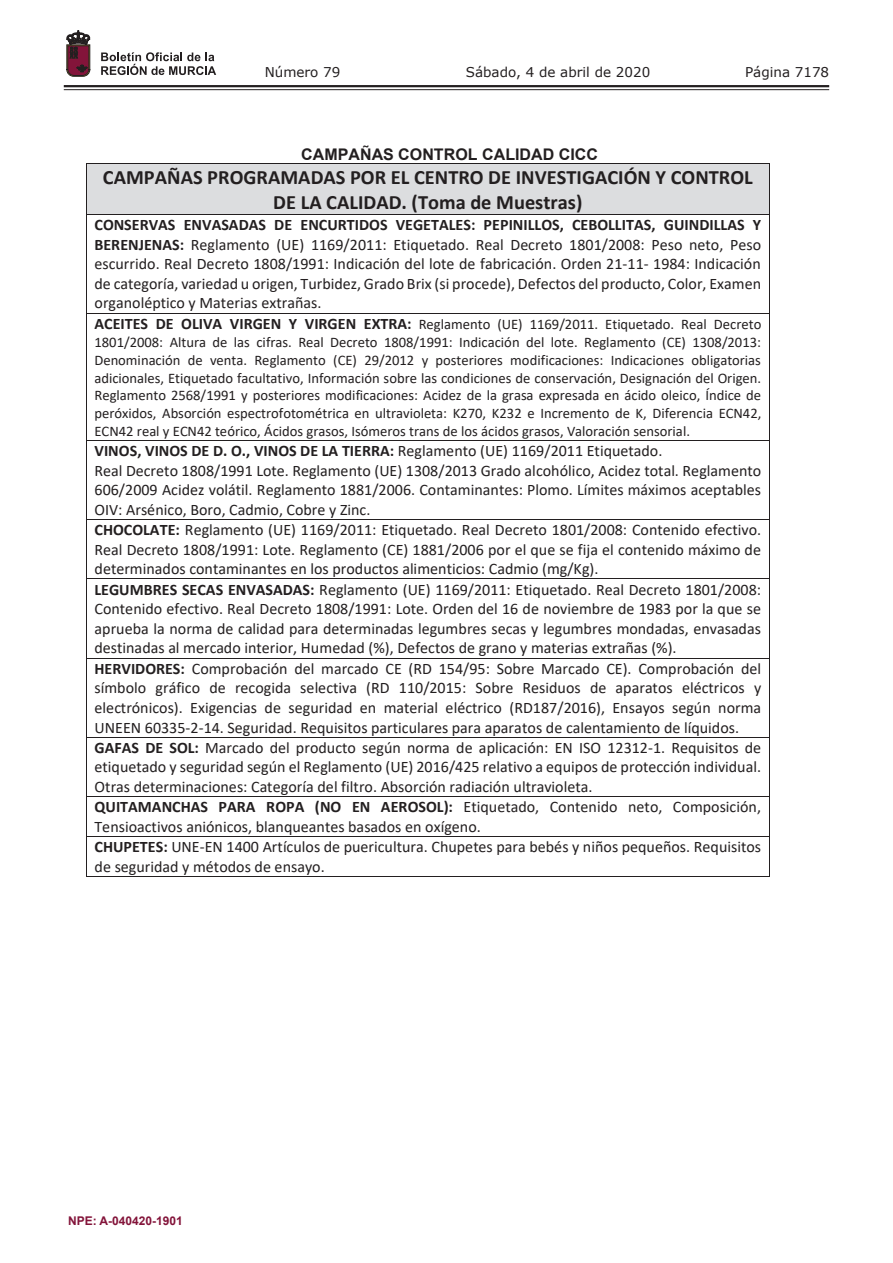
<style>
.page{position:relative;width:893px;height:1263px;background:#fff}
.page>*{position:absolute;margin:0;border:0;box-sizing:border-box;transform-origin:0 0}
.t1{font:700 20.4px/24.9px "Calibri";color:#231f20;text-align:center}
.t2{font:16.05px/19.8px "Calibri";color:#231f20;text-align:justify}
.t3{font:700 16.05px "Arial";color:#231f20}
.t4{font:14.55px/17.9px "Calibri";color:#231f20;text-align:justify}
.t5{font:13.5px "Verdana";color:#231f20}
.t6{font:700 12px "Arial";color:#83143a}
.s1{font-weight:700}
.s2{font-weight:700;font-size:16.05px}
</style>
<div class="page">
<hr style="left:64px;top:85px;width:765px;height:2px;background:#231f20">
<hr style="left:64px;top:89px;width:765px;height:1px;background:#231f20">
<svg style="left:101px;top:52px;width:115px;height:23px"></svg>
<svg style="left:67px;top:31px;width:23px;height:45px"></svg>
<div style="left:87px;top:164px;width:682px;height:50px;background:#dcdddf"></div>
<hr style="left:86px;top:164px;width:683px;height:1px;background:#231f20">
<hr style="left:86px;top:164px;width:1px;height:50px;background:#231f20">
<hr style="left:769px;top:164px;width:1px;height:50px;background:#231f20">
<hr style="left:86px;top:214px;width:683px;height:1px;background:#231f20">
<hr style="left:86px;top:215px;width:1px;height:98px;background:#231f20">
<hr style="left:769px;top:215px;width:1px;height:98px;background:#231f20">
<hr style="left:86px;top:313px;width:683px;height:1px;background:#231f20">
<hr style="left:86px;top:313px;width:1px;height:127px;background:#231f20">
<hr style="left:769px;top:313px;width:1px;height:127px;background:#231f20">
<hr style="left:86px;top:440px;width:683px;height:1px;background:#231f20">
<hr style="left:86px;top:441px;width:1px;height:78px;background:#231f20">
<hr style="left:769px;top:441px;width:1px;height:78px;background:#231f20">
<hr style="left:86px;top:519px;width:683px;height:1px;background:#231f20">
<hr style="left:86px;top:520px;width:1px;height:59px;background:#231f20">
<hr style="left:769px;top:520px;width:1px;height:59px;background:#231f20">
<hr style="left:86px;top:579px;width:683px;height:1px;background:#231f20">
<hr style="left:86px;top:579px;width:1px;height:79px;background:#231f20">
<hr style="left:769px;top:579px;width:1px;height:79px;background:#231f20">
<hr style="left:86px;top:658px;width:683px;height:1px;background:#231f20">
<hr style="left:86px;top:658px;width:1px;height:79px;background:#231f20">
<hr style="left:769px;top:658px;width:1px;height:79px;background:#231f20">
<hr style="left:86px;top:737px;width:683px;height:1px;background:#231f20">
<hr style="left:86px;top:737px;width:1px;height:59px;background:#231f20">
<hr style="left:769px;top:737px;width:1px;height:59px;background:#231f20">
<hr style="left:86px;top:796px;width:683px;height:1px;background:#231f20">
<hr style="left:86px;top:797px;width:1px;height:39px;background:#231f20">
<hr style="left:769px;top:797px;width:1px;height:39px;background:#231f20">
<hr style="left:86px;top:836px;width:683px;height:1px;background:#231f20">
<hr style="left:86px;top:837px;width:1px;height:40px;background:#231f20">
<hr style="left:86px;top:876px;width:683px;height:1px;background:#231f20">
<hr style="left:769px;top:837px;width:1px;height:40px;background:#231f20">
<p class="t5" style="left:265px;top:62px;width:77px">Número 79</p>
<p class="t5" style="left:466px;top:62px;width:186px">Sábado, 4 de abril de 2020</p>
<p class="t5" style="left:745px;top:62px;width:86px">Página 7178</p>
<p class="t3" style="left:301px;top:143px;width:298px">CAMPAÑAS CONTROL CALIDAD CICC</p>
<p class="t1" style="left:103px;top:164px;width:652px">CAMPAÑAS PROGRAMADAS POR EL CENTRO DE INVESTIGACIÓN Y CONTROL<br>DE LA CALIDAD. (Toma de Muestras)</p>
<p class="t2" style="left:95px;top:215px;width:668px"><span class="s1">CONSERVAS ENVASADAS DE ENCURTIDOS VEGETALES: PEPINILLOS, CEBOLLITAS, GUINDILLAS Y BERENJENAS:</span> Reglamento (UE) 1169/2011: Etiquetado. Real Decreto 1801/2008: Peso neto, Peso escurrido. Real Decreto 1808/1991: Indicación del lote de fabricación. Orden 21‐11‐ 1984: Indicación de categoría, variedad u origen, Turbidez, Grado Brix (si procede), Defectos del producto, Color, Examen organoléptico y Materias extrañas.</p>
<p class="t4" style="left:95px;top:315px;width:668px"><span class="s2">ACEITES DE OLIVA VIRGEN Y VIRGEN EXTRA:</span> Reglamento (UE) 1169/2011. Etiquetado. Real Decreto 1801/2008: Altura de las cifras. Real Decreto 1808/1991: Indicación del lote. Reglamento (CE) 1308/2013:<br>Denominación de venta. Reglamento (CE) 29/2012 y posteriores modificaciones: Indicaciones obligatorias adicionales, Etiquetado facultativo, Información sobre las condiciones de conservación, Designación del Origen.<br>Reglamento 2568/1991 y posteriores modificaciones: Acidez de la grasa expresada en ácido oleico, Índice de peróxidos, Absorción espectrofotométrica en ultravioleta: K270, K232 e Incremento de K, Diferencia ECN42, ECN42 real y ECN42 teórico, Ácidos grasos, Isómeros trans de los ácidos grasos, Valoración sensorial.</p>
<p class="t2" style="left:95px;top:440px;width:668px;text-align:left"><span class="s1">VINOS, VINOS DE D. O., VINOS DE LA TIERRA:</span> Reglamento (UE) 1169/2011 Etiquetado.<br>Real Decreto 1808/1991 Lote. Reglamento (UE) 1308/2013 Grado alcohólico, Acidez total. Reglamento 606/2009 Acidez volátil. Reglamento 1881/2006. Contaminantes: Plomo. Límites máximos aceptables OIV: Arsénico, Boro, Cadmio, Cobre y Zinc.<br><span class="s1">CHOCOLATE:</span> Reglamento (UE) 1169/2011: Etiquetado. Real Decreto 1801/2008: Contenido efectivo.<br>Real Decreto 1808/1991: Lote. Reglamento (CE) 1881/2006 por el que se fija el contenido máximo de determinados contaminantes en los productos alimenticios: Cadmio (mg/Kg).<br><span class="s1">LEGUMBRES SECAS ENVASADAS:</span> Reglamento (UE) 1169/2011: Etiquetado. Real Decreto 1801/2008:<br>Contenido efectivo. Real Decreto 1808/1991: Lote. Orden del 16 de noviembre de 1983 por la que se aprueba la norma de calidad para determinadas legumbres secas y legumbres mondadas, envasadas destinadas al mercado interior, Humedad (%), Defectos de grano y materias extrañas (%).<br><span class="s1">HERVIDORES:</span> Comprobación del marcado CE (RD 154/95: Sobre Marcado CE). Comprobación del símbolo gráfico de recogida selectiva (RD 110/2015: Sobre Residuos de aparatos eléctricos y electrónicos). Exigencias de seguridad en material eléctrico (RD187/2016), Ensayos según norma UNEEN 60335‐2‐14. Seguridad. Requisitos particulares para aparatos de calentamiento de líquidos.<br><span class="s1">GAFAS DE SOL:</span> Marcado del producto según norma de aplicación: EN ISO 12312‐1. Requisitos de etiquetado y seguridad según el Reglamento (UE) 2016/425 relativo a equipos de protección individual.<br>Otras determinaciones: Categoría del filtro. Absorción radiación ultravioleta.<br><span class="s1">QUITAMANCHAS PARA ROPA (NO EN AEROSOL):</span> Etiquetado, Contenido neto, Composición, Tensioactivos aniónicos, blanqueantes basados en oxígeno.<br><span class="s1">CHUPETES:</span> UNE‐EN 1400 Artículos de puericultura. Chupetes para bebés y niños pequeños. Requisitos de seguridad y métodos de ensayo.</p>
<p class="t6" style="left:68px;top:1212px;width:116px">NPE: A-040420-1901</p>
</div>
